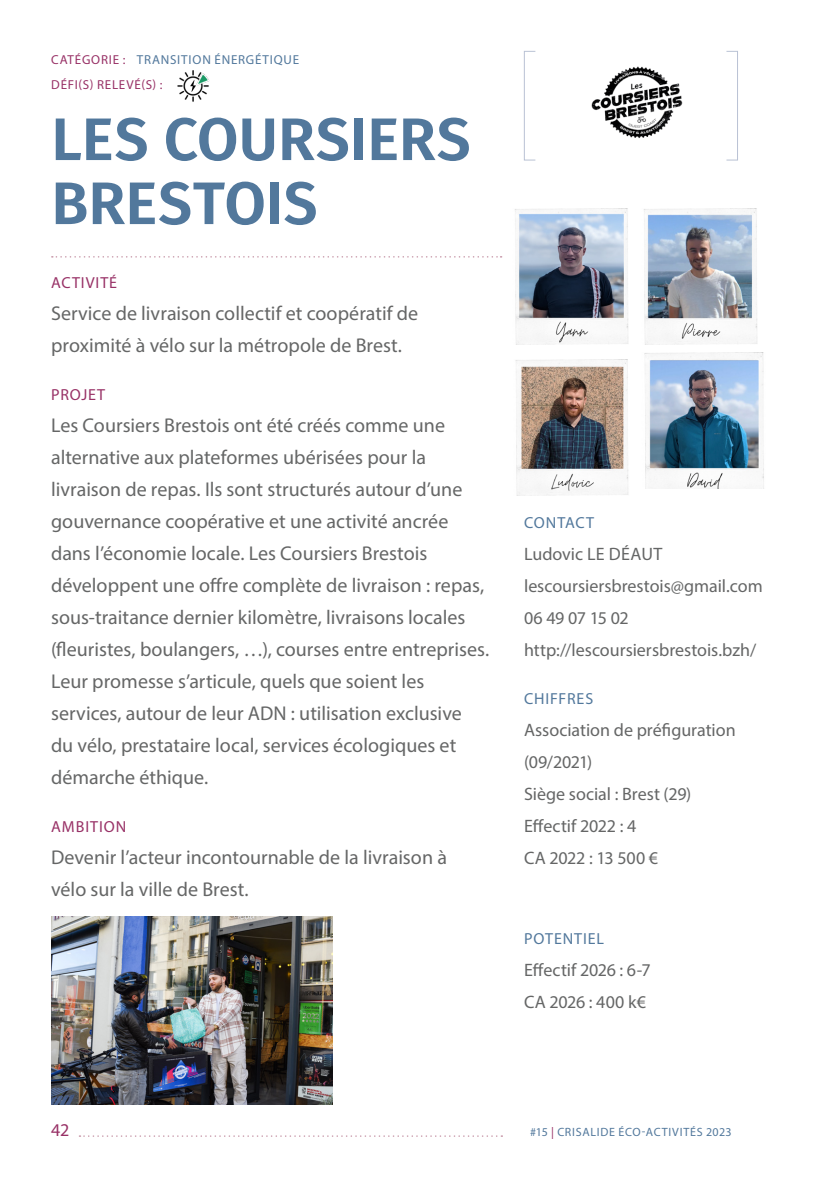
<style>
.page{position:relative;width:840px;height:1191px;background:#fff}
.page>*{position:absolute;margin:0;border:0;box-sizing:border-box;transform-origin:0 0}
.TITRE_DE_FICHE{font:600 60px "Fira Sans";color:#52789c}
.Texte_courant{font:20px/32px "Myriad Pro";color:#656666}
.Infos_Col__droite{font:18px/32px "Myriad Pro";color:#656666}
.t1{font:18px "Myriad Pro";color:#983166}
.Titre_Para__Bleu{font:16px "Myriad Pro";letter-spacing:.055em;color:#52789c}
.Titre_Para__Violet{font:16px "Myriad Pro";letter-spacing:.06em;color:#983166}
.t2{font:13px/25.4px "Myriad Pro";letter-spacing:.06em;color:#983166}
.Titre_Para__Bleu-2{font:13px "Myriad Pro";letter-spacing:.065em;color:#52789c}
.t3{font:12px "Myriad Pro";letter-spacing:.06em;color:#52789c}
.s1{color:#983166}
</style>
<div class="page">
<svg style="left:79px;top:1135px;width:423px;height:1px"></svg>
<div style="left:523px;top:51px;width:12px;height:109px;border:1px solid #b9c2d4"></div>
<img style="left:51px;top:916px;width:282px;height:188px">
<img style="left:501px;top:208px;width:127px;height:137px">
<img style="left:644px;top:208px;width:113px;height:137px">
<img style="left:515px;top:359px;width:113px;height:136px">
<img style="left:644px;top:352px;width:120px;height:137px">
<img style="left:591px;top:66px;width:92px;height:73px">
<img style="left:177px;top:71px;width:32px;height:31px">
<svg style="left:52px;top:256px;width:449px;height:2px"></svg>
<p class="t2" style="left:51px;top:47px;width:113px">CATÉGORIE :<br>DÉFI(S) RELEVÉ(S) :</p>
<p class="Titre_Para__Bleu-2" style="left:137px;top:52px;width:164px">TRANSITION ÉNERGÉTIQUE</p>
<p class="TITRE_DE_FICHE" style="left:51px;top:90px;width:420px">LES COURSIERS</p>
<p class="TITRE_DE_FICHE" style="left:51px;top:154px;width:267px">BRESTOIS</p>
<p class="Titre_Para__Violet" style="left:51px;top:273px;width:67px">ACTIVITÉ</p>
<p class="Texte_courant" style="left:51px;top:297px;width:368px">Service de livraison collectif et coopératif de proximité à vélo sur la métropole de Brest.</p>
<p class="Titre_Para__Violet" style="left:51px;top:385px;width:55px">PROJET</p>
<p class="Texte_courant" style="left:51px;top:409px;width:439px">Les Coursiers Brestois ont été créés comme une alternative aux plateformes ubérisées pour la livraison de repas. Ils sont structurés autour d’une gouvernance coopérative et une activité ancrée dans l’économie locale. Les Coursiers Brestois développent une offre complète de livraison : repas, sous-traitance dernier kilomètre, livraisons locales (fleuristes, boulangers, …), courses entre entreprises.<br>Leur promesse s’articule, quels que soient les services, autour de leur ADN : utilisation exclusive<br>du vélo, prestataire local, services écologiques et démarche éthique.</p>
<p class="Titre_Para__Violet" style="left:51px;top:817px;width:76px">AMBITION</p>
<p class="Texte_courant" style="left:51px;top:841px;width:397px">Devenir l’acteur incontournable de la livraison à vélo sur la ville de Brest.</p>
<p class="Titre_Para__Bleu" style="left:524px;top:513px;width:71px">CONTACT</p>
<p class="Infos_Col__droite" style="left:523px;top:538px;width:140px">Ludovic LE DÉAUT</p>
<p class="Infos_Col__droite" style="left:523px;top:570px;width:240px">lescoursiersbrestois@gmail.com</p>
<p class="Infos_Col__droite" style="left:523px;top:602px;width:106px">06 49 07 15 02</p>
<p class="Infos_Col__droite" style="left:523px;top:634px;width:234px">http://lescoursiersbrestois.bzh/</p>
<p class="Titre_Para__Bleu" style="left:524px;top:689px;width:70px">CHIFFRES</p>
<p class="Infos_Col__droite" style="left:523px;top:714px;width:213px">Association de préfiguration (09/2021)</p>
<p class="Infos_Col__droite" style="left:523px;top:778px;width:169px">Siège social : Brest (29)</p>
<p class="Infos_Col__droite" style="left:523px;top:810px;width:114px">Effectif 2022 : 4</p>
<p class="Infos_Col__droite" style="left:523px;top:842px;width:135px">CA 2022 : 13 500 €</p>
<p class="Titre_Para__Bleu" style="left:524px;top:929px;width:81px">POTENTIEL</p>
<p class="Infos_Col__droite" style="left:523px;top:954px;width:128px">Effectif 2026 : 6-7</p>
<p class="Infos_Col__droite" style="left:523px;top:986px;width:123px">CA 2026 : 400 k€</p>
<p class="t1" style="left:51px;top:1119px;width:20px">42</p>
<p class="t3" style="left:529px;top:1125px;width:203px">#15 <span class="s1">|</span> CRISALIDE ÉCO-ACTIVITÉS 2023</p>
</div>
